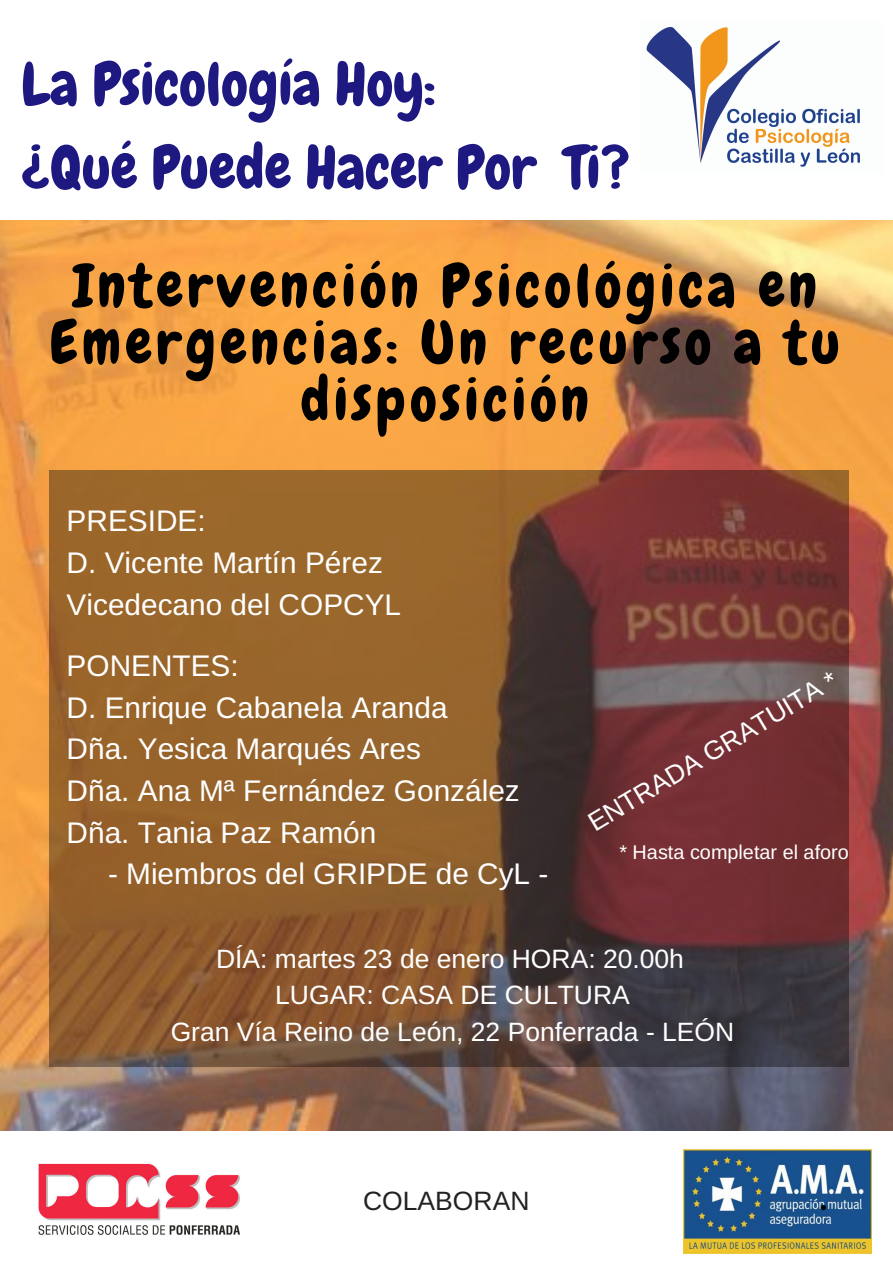
<style>
.page{position:relative;width:893px;height:1263px;background:#fff}
.page>*{position:absolute;margin:0;border:0;box-sizing:border-box;transform-origin:0 0}
.t1{font:59.62px/56.8px "Chewy";letter-spacing:.07em;color:#000;text-align:center}
.t2{font:59.62px/83.3px "Chewy";color:#1e1881}
.t3{font:29.78px/41.6px "Arimo";color:#fff}
.t4{font:26.47px/36.6px "Arimo";color:#fff;text-align:center}
.t5{font:26.47px "Arimo";color:#222}
.t6{font:19.88px "Arimo";color:#fff}
</style>
<div class="page">
<img style="left:0;top:220px;width:893px;height:911px">
<img style="left:646px;top:26px;width:215px;height:141px">
<svg style="left:49px;top:471px;width:800px;height:596px;background:#7c4e31"></svg>
<img style="left:683px;top:1149px;width:189px;height:104px">
<img style="left:38px;top:1163px;width:202px;height:72px">
<h1 class="t2" style="left:21px;top:43px;width:610px">La Psicología Hoy:<br>¿Qué Puede Hacer Por Ti?</h1>
<h1 class="t1" style="left:50px;top:258px;width:792px">Intervención Psicológica en<br>Emergencias: Un recurso a tu disposición</h1>
<p class="t3" style="left:67px;top:500px;width:336px">PRESIDE:<br>D. Vicente Martín Pérez<br>Vicedecano del COPCYL</p>
<p class="t3" style="left:67px;top:645px;width:455px">PONENTES:<br>D. Enrique Cabanela Aranda<br>Dña. Yesica Marqués Ares<br>Dña. Ana Mª Fernández González<br>Dña. Tania Paz Ramón</p>
<p class="t3" style="left:108px;top:853px;width:442px">- Miembros del GRIPDE de CyL -</p>
<p class="t4" style="left:581px;top:809px;width:287px;rotate:-31deg">ENTRADA GRATUITA *</p>
<p class="t6" style="left:619px;top:841px;width:231px">* Hasta completar el aforo</p>
<p class="t4" style="left:216px;top:940px;width:469px">DÍA: martes 23 de enero HORA: 20.00h</p>
<p class="t4" style="left:171px;top:977px;width:565px">LUGAR: CASA DE CULTURA<br>Gran Vía Reino de León, 22 Ponferrada - LEÓN</p>
<p class="t5" style="left:363px;top:1186px;width:168px">COLABORAN</p>
</div>
